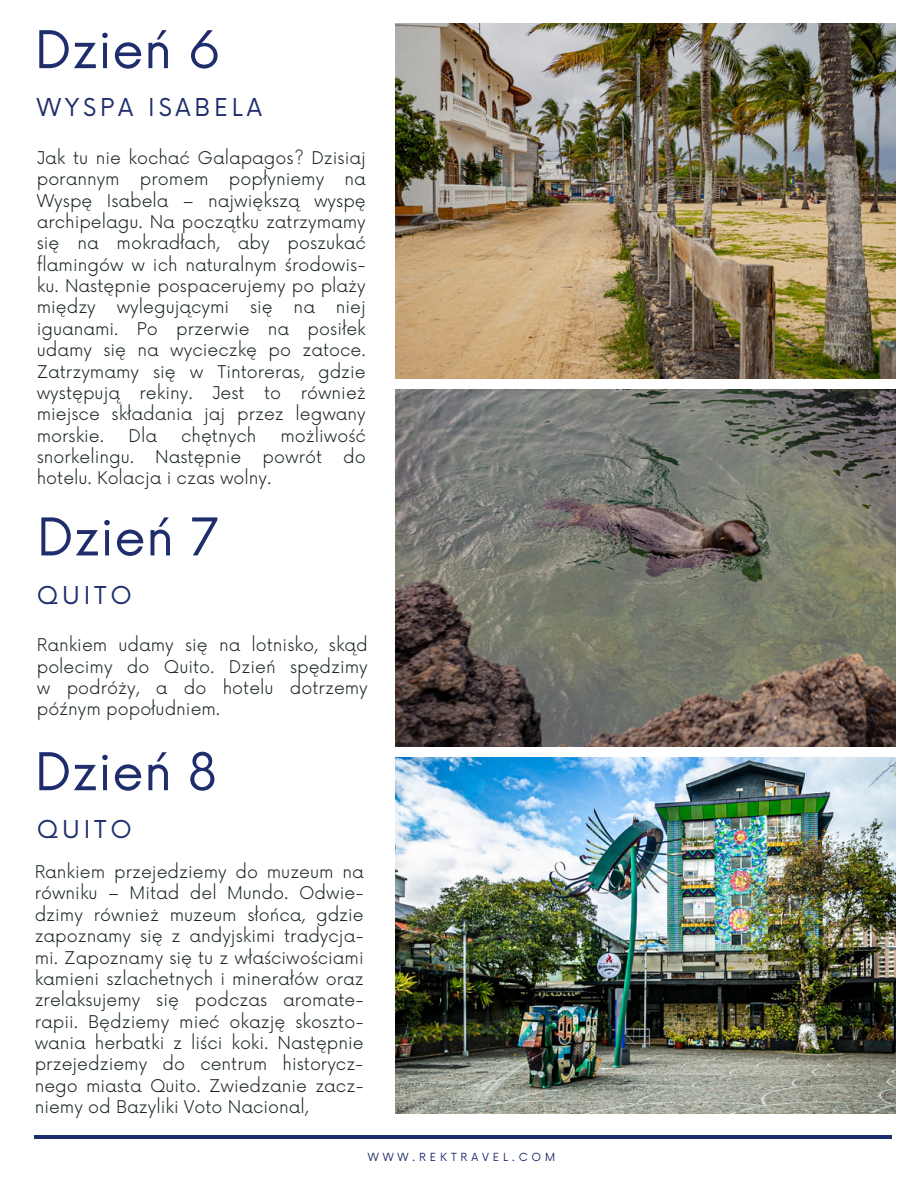
<style>
.page{position:relative;width:918px;height:1188px;background:#fff}
.page>*{position:absolute;margin:0;border:0;box-sizing:border-box;transform-origin:0 0}
.t1{font:50.7px "Now";color:#1f2d6c}
.t2{font:24px "Now";letter-spacing:.16em;color:#1f2d6c}
.t3{font:300 17.1px/21.3px "Now";color:#1c2627;text-align:justify}
.t4{font:10.95px "Now";letter-spacing:.36em;color:#1f2d6c}
</style>
<div class="page">
<hr style="left:35px;top:1136px;width:857px;height:3px;background:#1f2d6c">
<img style="left:395px;top:23px;width:501px;height:356px">
<img style="left:395px;top:390px;width:501px;height:357px">
<img style="left:395px;top:758px;width:501px;height:355px">
<h1 class="t1" style="left:35px;top:22px;width:188px">Dzień 6</h1>
<h2 class="t2" style="left:37px;top:94px;width:227px">WYSPA ISABELA</h2>
<p class="t3" style="left:37px;top:148px;width:331px">Jak tu nie kochać Galapagos? Dzisiaj porannym promem popłyniemy na Wyspę Isabela – największą wyspę archipelagu. Na początku zatrzymamy się na mokradłach, aby poszukać flamingów w ich naturalnym środowis&shy;ku. Następnie pospacerujemy po plaży między wylegującymi się na niej iguanami. Po przerwie na posiłek udamy się na wycieczkę po zatoce.<br>Zatrzymamy się w Tintoreras, gdzie występują rekiny. Jest to również miejsce składania jaj przez legwany morskie.</p>
<p class="t3" style="left:37px;top:426px;width:331px;text-indent:244px">możliwość snorkelingu. Następnie powrót do hotelu. Kolacja i czas wolny.</p>
<p class="t3" style="left:128px;top:426px;width:30px">Dla</p>
<p class="t3" style="left:181px;top:426px;width:77px">chętnych</p>
<h1 class="t1" style="left:37px;top:509px;width:184px">Dzień 7</h1>
<h2 class="t2" style="left:37px;top:581px;width:97px">QUITO</h2>
<p class="t3" style="left:37px;top:635px;width:333px">Rankiem udamy się na lotnisko, skąd polecimy do Quito. Dzień spędzimy w podróży, a do hotelu dotrzemy późnym popołudniem.</p>
<h1 class="t1" style="left:35px;top:744px;width:184px">Dzień 8</h1>
<h2 class="t2" style="left:37px;top:816px;width:97px">QUITO</h2>
<p class="t3" style="left:35px;top:862px;width:331px">Rankiem przejedziemy do muzeum na równiku – Mitad del Mundo. Odwie&shy;dzimy również muzeum słońca, gdzie zapoznamy się z andyjskimi tradycja&shy;mi. Zapoznamy się tu z właściwościami kamieni szlachetnych i minerałów oraz zrelaksujemy się podczas aromate&shy;rapii. Będziemy mieć okazję skoszto&shy;wania herbatki z liści koki. Następnie przejedziemy do centrum historycz&shy;nego miasta Quito. Zwiedzanie zacz&shy;niemy od Bazyliki Voto Nacional,</p>
<p class="t4" style="left:368px;top:1151px;width:189px">WWW.REKTRAVEL.COM</p>
</div>
